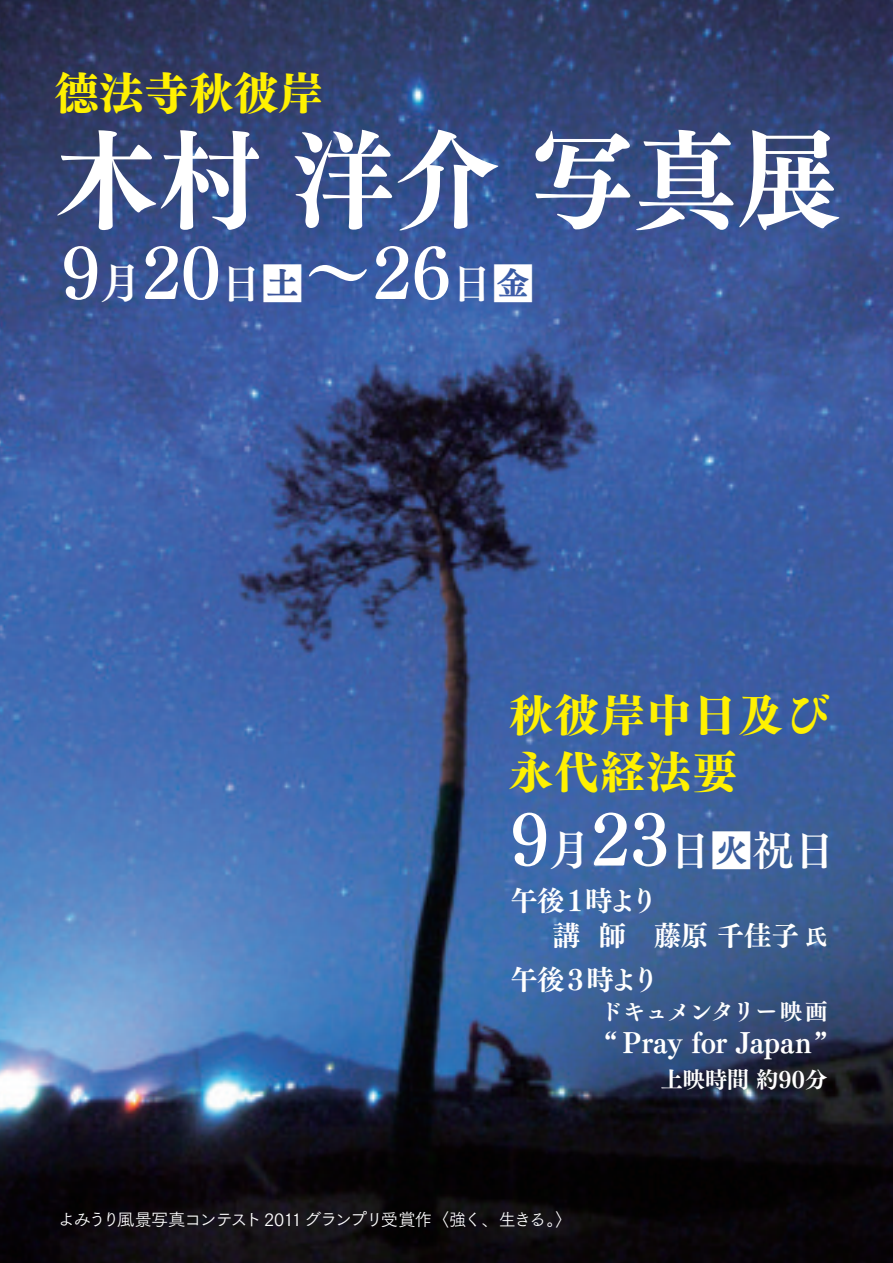
<style>
.page{position:relative;width:893px;height:1263px;background:#fff}
.page>*{position:absolute;margin:0;border:0;box-sizing:border-box;transform-origin:0 0}
.t1{font:108.6px "Tsuku Min Pro E";color:#fff;scale:.95 1}
.t2{font:69px "Tsuku Min Pro B";color:#fff}
.t3{font:800 44.85px/56.8px "Tsuku Min Pro";letter-spacing:.025em;color:#fff101}
.t4{font:41.4px "Tsuku Min Pro B";color:#fff}
.t5{font:27.6px "Tsuku Min Pro E";letter-spacing:-.03em;color:#fff}
.t6{font:27.6px/34.5px "Tsuku Min Pro E";letter-spacing:-.07em;color:#fff}
.t7{font:22.35px "Tsuku Min Pro E";letter-spacing:-.005em;color:#fff}
.t8{font:17.25px "Tsuku Go Pro R";letter-spacing:-.105em;color:#fff}
.s1{font-size:41.4px}
.s2{font-size:69px}
.s3{font-size:22.05px}
</style>
<div class="page">
<img style="left:0;top:0;width:893px;height:1263px">
<h3 class="t3" style="left:54px;top:63px;width:271px">德法寺秋彼岸</h3>
<h1 class="t1" style="left:54px;top:95px;width:830px">木村 洋介 写真展</h1>
<h2 class="t2" style="left:61px;top:219px;width:474px">9<span class="s1">月</span>20<span class="s1">日土</span>～26<span class="s1">日金</span></h2>
<h3 class="t3" style="left:509px;top:686px;width:322px">秋彼岸中日及び永代経法要</h3>
<h3 class="t4" style="left:510px;top:817px;width:326px"><span class="s2">9</span>月<span class="s2">23</span>日火祝日</h3>
<h3 class="t6" style="left:553px;top:883px;width:277px;text-indent:-43px">午後１時より<br>講 師　藤原 千佳子 <span class="s3">氏</span></h3>
<h3 class="t5" style="left:510px;top:958px;width:151px">午後３時より</h3>
<p class="t7" style="left:600px;top:993px;width:229px">ドキュメンタリー映画</p>
<h3 class="t5" style="left:604px;top:1020px;width:225px">“ Pray for Japan”</h3>
<p class="t7" style="left:660px;top:1061px;width:169px">上映時間 約90分</p>
<p class="t8" style="left:58px;top:1205px;width:516px">よみうり風景写真コンテスト 2011 グランプリ受賞作〈強く、生きる。〉</p>
</div>
